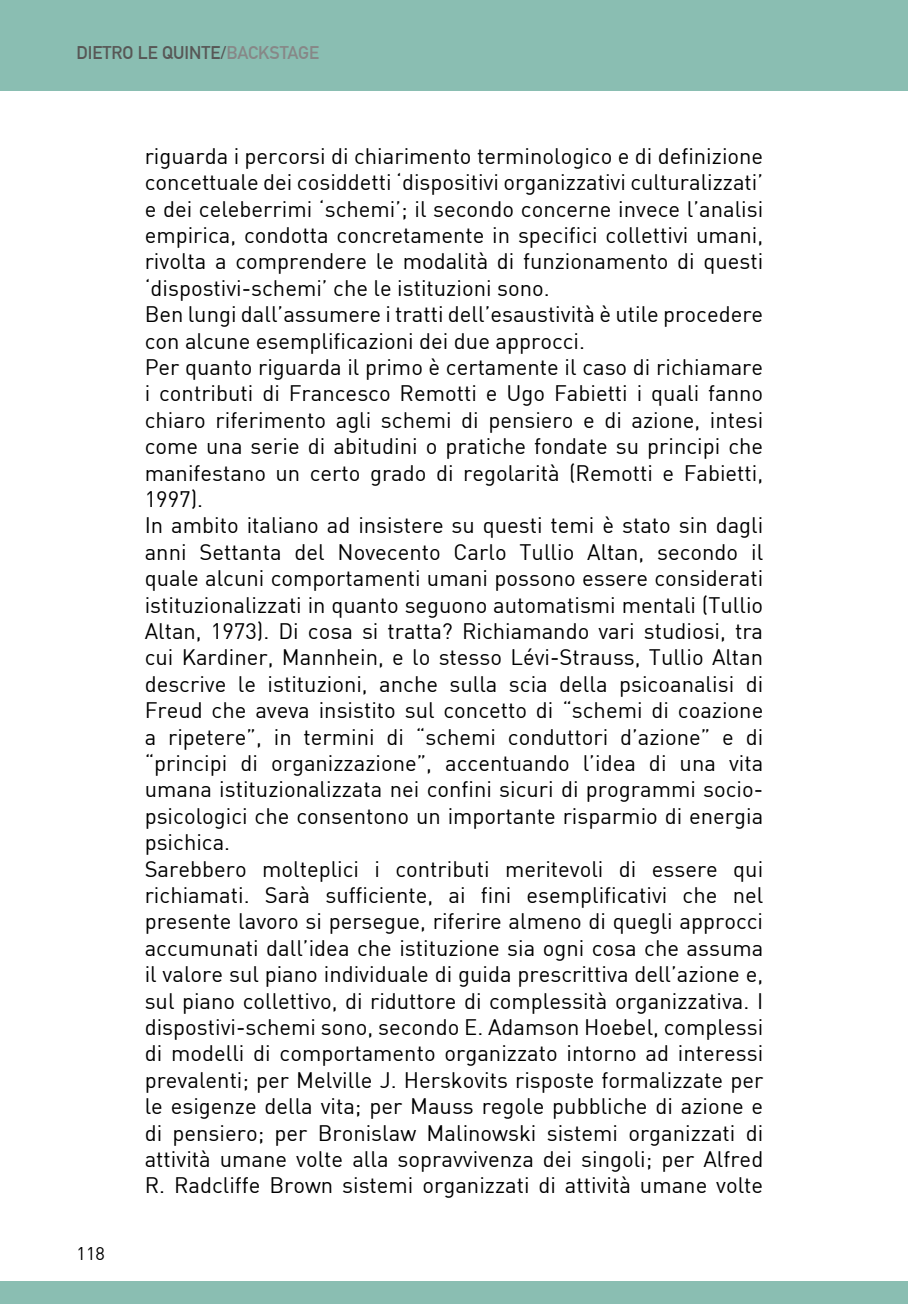
<style>
.page{position:relative;width:908px;height:1304px;background:#fff}
.page>*{position:absolute;margin:0;border:0;box-sizing:border-box;transform-origin:0 0}
.t1{font:22px/26.4px "DIN";color:#000}
.t2{font:700 18px "DIN Alternate";color:#575756}
.t3{font:18px "DIN";color:#000}
.s1{color:#878787}
</style>
<div class="page">
<div style="left:0;top:0;width:907px;height:90px;background:#8abeb2"></div>
<div style="left:0;top:1281px;width:907px;height:23px;background:#8abeb2"></div>
<p class="t2" style="left:77px;top:39px;width:244px">DIETRO LE QUINTE/<span class="s1">BACKSTAGE</span></p>
<p class="t3" style="left:77px;top:1242px;width:30px">118</p>
<p class="t1" style="left:145px;top:142px;width:620px">riguarda i percorsi di chiarimento terminologico e di definizione concettuale dei cosiddetti ‘dispositivi organizzativi culturalizzati’ e dei celeberrimi ‘schemi’; il secondo concerne invece l’analisi empirica, condotta concretamente in specifici collettivi umani, rivolta a comprendere le modalità di funzionamento di questi ‘dispostivi-schemi’ che le istituzioni sono.<br>Ben lungi dall’assumere i tratti dell’esaustività è utile procedere con alcune esemplificazioni dei due approcci.<br>Per quanto riguarda il primo è certamente il caso di richiamare i contributi di Francesco Remotti e Ugo Fabietti i quali fanno chiaro riferimento agli schemi di pensiero e di azione, intesi come una serie di abitudini o pratiche fondate su principi che manifestano un certo grado di regolarità (Remotti e Fabietti, 1997).<br>In ambito italiano ad insistere su questi temi è stato sin dagli anni Settanta del Novecento Carlo Tullio Altan, secondo il quale alcuni comportamenti umani possono essere considerati istituzionalizzati in quanto seguono automatismi mentali (Tullio Altan, 1973). Di cosa si tratta? Richiamando vari studiosi, tra cui Kardiner, Mannhein, e lo stesso Lévi-Strauss, Tullio Altan descrive le istituzioni, anche sulla scia della psicoanalisi di Freud che aveva insistito sul concetto di “schemi di coazione a ripetere”, in termini di “schemi conduttori d’azione” e di “principi di organizzazione”, accentuando l’idea di una vita umana istituzionalizzata nei confini sicuri di programmi socio&shy;psicologici che consentono un importante risparmio di energia psichica.<br>Sarebbero molteplici i contributi meritevoli di essere qui richiamati. Sarà sufficiente, ai fini esemplificativi che nel presente lavoro si persegue, riferire almeno di quegli approcci accumunati dall’idea che istituzione sia ogni cosa che assuma il valore sul piano individuale di guida prescrittiva dell’azione e, sul piano collettivo, di riduttore di complessità organizzativa. I dispostivi-schemi sono, secondo E. Adamson Hoebel, complessi di modelli di comportamento organizzato intorno ad interessi prevalenti; per Melville J. Herskovits risposte formalizzate per le esigenze della vita; per Mauss regole pubbliche di azione e di pensiero; per Bronislaw Malinowski sistemi organizzati di attività umane volte alla sopravvivenza dei singoli; per Alfred R. Radcliffe Brown sistemi organizzati di attività umane volte</p>
</div>
